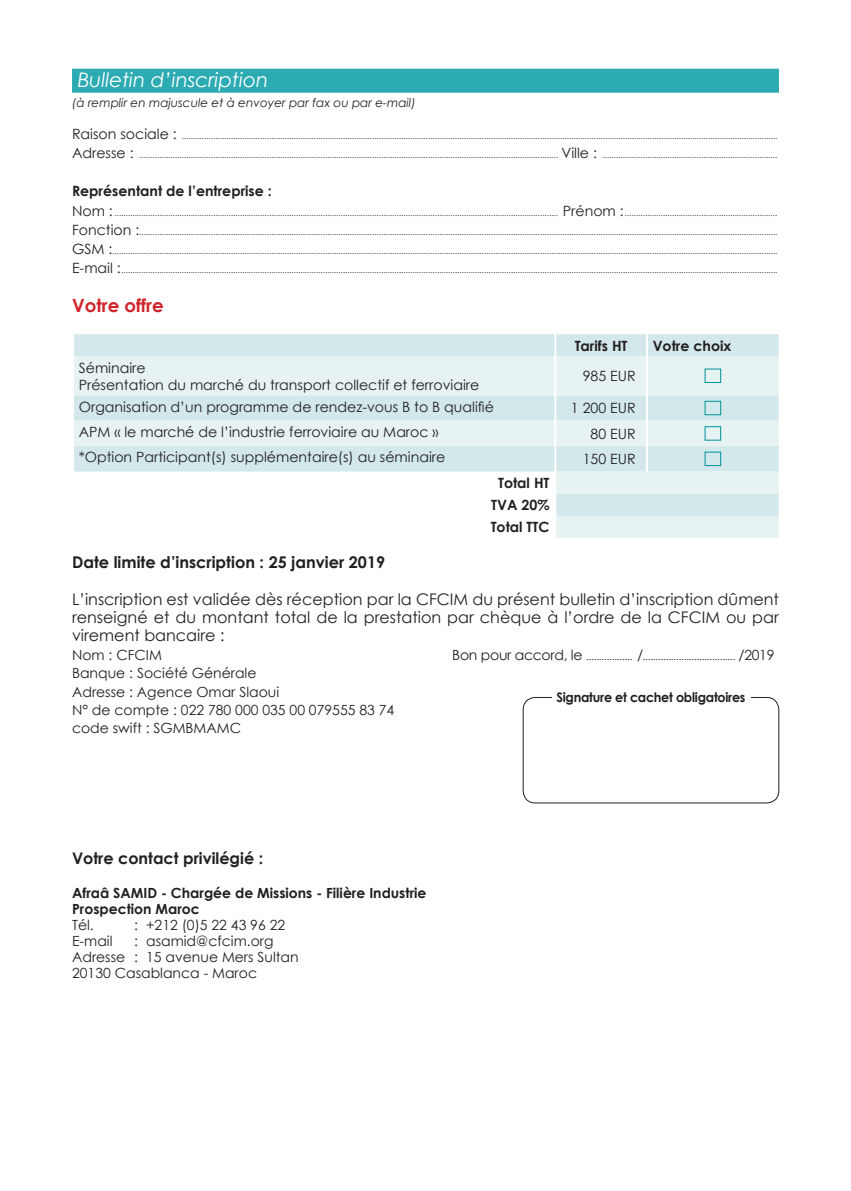
<style>
.page{position:relative;width:851px;height:1191px;background:#fff}
.page>*{position:absolute;margin:0;border:0;box-sizing:border-box;transform-origin:0 0}
.t1{font:italic 20px "Century Gothic";color:#fff}
.t2{font:700 18.2px "Century Gothic";color:#d1232a}
.t3{font:700 16.2px "Century Gothic";color:#231f20}
.t4{font:16px/18.2px "Century Gothic";color:#231f20;text-align:justify}
.t5{font:700 16px "Century Gothic";color:#231f20}
.t6{font:14.2px "Century Gothic";color:#231f20}
.t7{font:700 14.2px "Century Gothic";color:#231f20}
.t8{font:14px "Century Gothic";color:#231f20}
.t9{font:700 14px "Century Gothic";color:#231f20}
.t10{font:700 13.2px "Century Gothic";letter-spacing:-.02em;color:#231f20;scale:.96 1}
.t11{font:italic 12px "Century Gothic";color:#231f20}
.t12{font:10px "Century Gothic";color:#231f20}
.t13{font:8px "Century Gothic";color:#231f20}
.s1{font-size:14.2px}
.s2{font-size:14px}
</style>
<div class="page">
<div style="left:72px;top:69px;width:706px;height:24px;background:#2cabb3"></div>
<div style="left:74px;top:334px;width:704px;height:22px;background:#d3e8ea"></div>
<svg style="left:73px;top:356px;width:705px;height:182px"></svg>
<hr style="left:554px;top:334px;width:2px;height:22px;background:#fff">
<hr style="left:646px;top:334px;width:2px;height:22px;background:#fff">
<hr style="left:72px;top:356px;width:2px;height:39px;background:#fff">
<hr style="left:554px;top:356px;width:2px;height:39px;background:#fff">
<hr style="left:646px;top:356px;width:2px;height:39px;background:#fff">
<hr style="left:72px;top:395px;width:2px;height:26px;background:#fff">
<hr style="left:554px;top:395px;width:2px;height:26px;background:#fff">
<hr style="left:646px;top:395px;width:2px;height:26px;background:#fff">
<hr style="left:72px;top:421px;width:2px;height:25px;background:#fff">
<hr style="left:554px;top:421px;width:2px;height:25px;background:#fff">
<hr style="left:646px;top:421px;width:2px;height:25px;background:#fff">
<hr style="left:72px;top:446px;width:2px;height:25px;background:#fff">
<hr style="left:554px;top:446px;width:2px;height:25px;background:#fff">
<hr style="left:646px;top:446px;width:2px;height:25px;background:#fff">
<hr style="left:554px;top:471px;width:2px;height:23px;background:#fff">
<hr style="left:554px;top:494px;width:2px;height:22px;background:#fff">
<hr style="left:554px;top:516px;width:2px;height:22px;background:#fff">
<div style="left:704px;top:369px;width:16px;height:14px;border:1px solid #00939b"></div>
<div style="left:704px;top:401px;width:16px;height:14px;border:1px solid #00939b"></div>
<div style="left:704px;top:426px;width:16px;height:14px;border:1px solid #00939b"></div>
<div style="left:704px;top:452px;width:16px;height:14px;border:1px solid #00939b"></div>
<div style="left:523px;top:697px;width:255px;height:106px;border:1px solid #231f20;border-radius:12px"></div>
<div style="left:551px;top:692px;width:199px;height:14px;background:#fff"></div>
<p class="t1" style="left:78px;top:68px;width:192px">Bulletin d’inscription</p>
<p class="t11" style="left:72px;top:95px;width:345px">(à remplir en majuscule et à envoyer par fax ou par e-mail)</p>
<p class="t13" style="left:72px;top:131px;width:706px"><span class="s1">Raison sociale :</span> ..........................................................................................................................................................................................................................................................................</p>
<p class="t13" style="left:72px;top:150px;width:706px"><span class="s1">Adresse :</span> ........................................................................................................................................................................................... <span class="s1">Ville :</span> ..............................................................................</p>
<p class="t7" style="left:72px;top:182px;width:201px">Représentant de l’entreprise :</p>
<p class="t13" style="left:72px;top:208px;width:706px"><span class="s1">Nom :</span> ...................................................................................................................................................................................................... <span class="s1">Prénom :</span>....................................................................</p>
<p class="t13" style="left:72px;top:227px;width:706px"><span class="s1">Fonction :</span>.............................................................................................................................................................................................................................................................................................</p>
<p class="t13" style="left:72px;top:246px;width:706px"><span class="s1">GSM :</span>.........................................................................................................................................................................................................................................................................................................</p>
<p class="t13" style="left:72px;top:265px;width:706px"><span class="s1">E-mail :</span>.....................................................................................................................................................................................................................................................................................................</p>
<p class="t2" style="left:72px;top:294px;width:93px">Votre offre</p>
<p class="t7" style="left:574px;top:336px;width:54px">Tarifs HT</p>
<p class="t7" style="left:652px;top:336px;width:80px">Votre choix</p>
<p class="t6" style="left:79px;top:359px;width:68px">Séminaire</p>
<p class="t6" style="left:79px;top:376px;width:402px">Présentation du marché du transport collectif et ferroviaire</p>
<p class="t6" style="left:582px;top:367px;width:54px">985 EUR</p>
<p class="t6" style="left:79px;top:398px;width:416px">Organisation d’un programme de rendez-vous B to B qualifié</p>
<p class="t6" style="left:571px;top:399px;width:66px">1 200 EUR</p>
<p class="t6" style="left:79px;top:423px;width:361px">APM « le marché de l’industrie ferroviaire au Maroc »</p>
<p class="t6" style="left:590px;top:425px;width:47px">80 EUR</p>
<p class="t6" style="left:79px;top:449px;width:368px">*Option Participant(s) supplémentaire(s) au séminaire</p>
<p class="t6" style="left:582px;top:450px;width:54px">150 EUR</p>
<p class="t7" style="left:498px;top:474px;width:53px">Total HT</p>
<p class="t7" style="left:491px;top:496px;width:60px">TVA 20%</p>
<p class="t7" style="left:490px;top:518px;width:60px">Total TTC</p>
<p class="t3" style="left:72px;top:552px;width:314px">Date limite d’inscription : 25 janvier 2019</p>
<p class="t4" style="left:72px;top:589px;width:708px">L’inscription est validée dès réception par la CFCIM du présent bulletin d’inscription dûment renseigné et du montant total de la prestation par chèque à l’ordre de la CFCIM ou par virement bancaire :</p>
<p class="t8" style="left:72px;top:646px;width:91px">Nom : CFCIM</p>
<p class="t12" style="left:452px;top:650px;width:323px"><span class="s2">Bon pour accord, le</span> .................. <span class="s2">/</span>.................................... <span class="s2">/2019</span></p>
<p class="t8" style="left:72px;top:664px;width:186px">Banque : Société Générale</p>
<p class="t8" style="left:72px;top:683px;width:209px">Adresse : Agence Omar Slaoui</p>
<p class="t8" style="left:72px;top:701px;width:324px">N° de compte : 022 780 000 035 00 079555 83 74</p>
<p class="t8" style="left:72px;top:719px;width:170px">code swift : SGMBMAMC</p>
<p class="t10" style="left:556px;top:688px;width:198px">Signature et cachet obligatoires</p>
<p class="t5" style="left:72px;top:847px;width:193px">Votre contact privilégié :</p>
<p class="t9" style="left:72px;top:883px;width:356px">Afraâ SAMID - Chargée de Missions - Filière Industrie</p>
<p class="t9" style="left:72px;top:899px;width:129px">Prospection Maroc</p>
<p class="t8" style="left:72px;top:916px;width:23px">Tél.</p>
<p class="t8" style="left:134px;top:916px;width:153px">: +212 (0)5 22 43 96 22</p>
<p class="t8" style="left:72px;top:932px;width:42px">E-mail</p>
<p class="t8" style="left:134px;top:932px;width:141px">: asamid@cfcim.org</p>
<p class="t8" style="left:72px;top:948px;width:228px">Adresse : 15 avenue Mers Sultan</p>
<p class="t8" style="left:72px;top:964px;width:186px">20130 Casablanca - Maroc</p>
</div>
